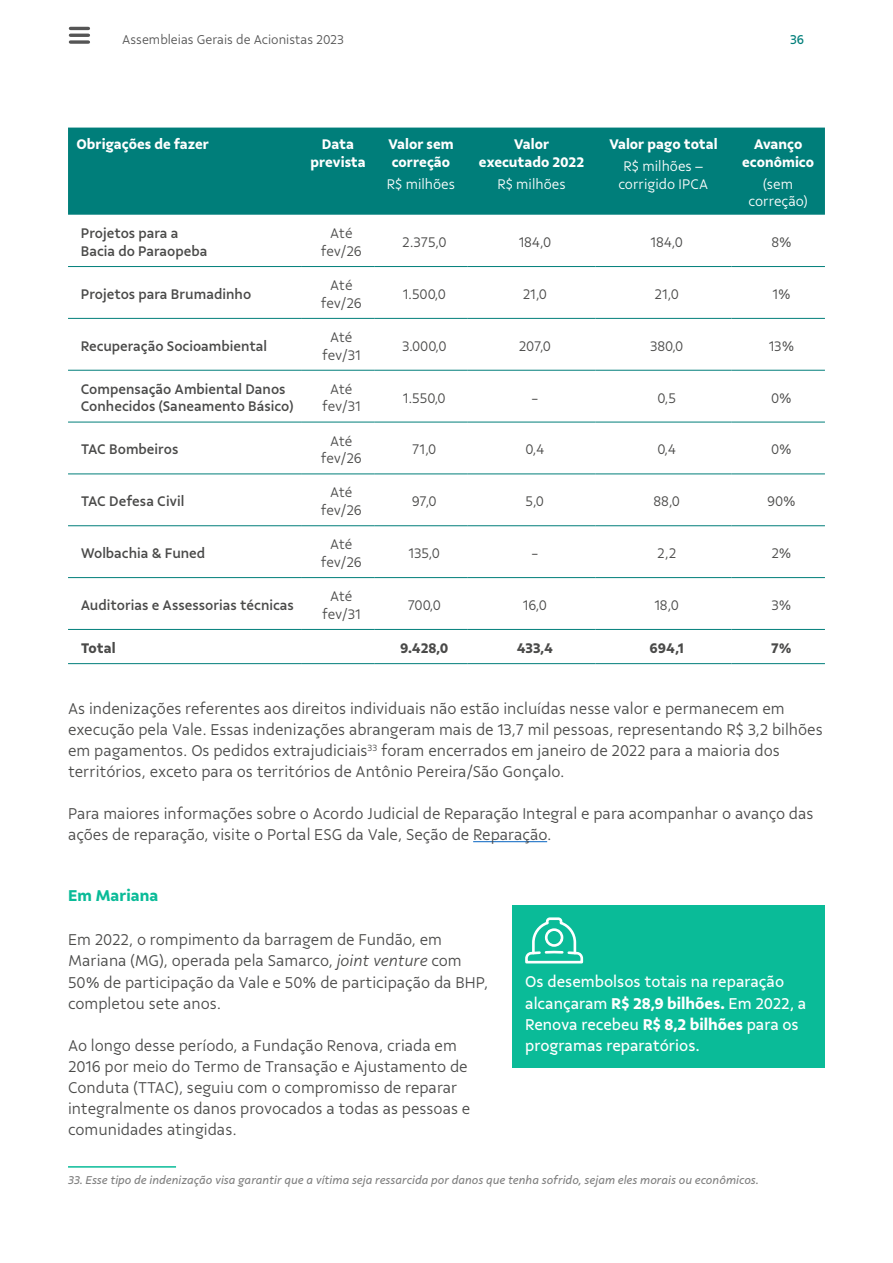
<style>
.page{position:relative;width:893px;height:1263px;background:#fff}
.page>*{position:absolute;margin:0;border:0;box-sizing:border-box;transform-origin:0 0}
.t1{font:300 16.5px/21px "Vale Sans";color:#4a4a49}
.t2{font:16.5px/21px "Vale Sans";color:#fff}
.t3{font:700 16.5px "Vale Sans";color:#0abb98}
.t4{font:500 14.7px/17.7px "Vale Sans";color:#4a4a49}
.t5{font:300 14.7px/17.7px "Vale Sans";letter-spacing:-.01em;color:#4a4a49;text-align:center}
.t6{font:700 14.7px/17.7px "Vale Sans";color:#fff;text-align:center}
.t7{font:300 14.7px/17.7px "Vale Sans";color:#fff;text-align:center}
.t8{font:700 14.7px "Vale Sans";color:#4a4a49}
.t9{font:300 13.5px "Vale Sans";color:#555}
.t10{font:13.5px "Vale Sans";color:#007e7a}
.t11{font:italic 12px "Vale Sans";color:#808080}
.s1{font-style:italic}
.s2{font-weight:700}
</style>
<div class="page">
<hr style="left:473px;top:841px;width:74px;height:1px;background:#0563c1">
<div style="left:68px;top:128px;width:757px;height:87px;background:#007e7a"></div>
<hr style="left:68px;top:266px;width:234px;height:1px;background:#007e7a">
<hr style="left:302px;top:266px;width:72px;height:1px;background:#007e7a">
<hr style="left:374px;top:266px;width:94px;height:1px;background:#007e7a">
<hr style="left:468px;top:266px;width:127px;height:1px;background:#007e7a">
<hr style="left:595px;top:266px;width:136px;height:1px;background:#007e7a">
<hr style="left:731px;top:266px;width:94px;height:1px;background:#007e7a">
<hr style="left:68px;top:318px;width:234px;height:1px;background:#007e7a">
<hr style="left:302px;top:318px;width:72px;height:1px;background:#007e7a">
<hr style="left:374px;top:318px;width:94px;height:1px;background:#007e7a">
<hr style="left:468px;top:318px;width:127px;height:1px;background:#007e7a">
<hr style="left:595px;top:318px;width:136px;height:1px;background:#007e7a">
<hr style="left:731px;top:318px;width:94px;height:1px;background:#007e7a">
<hr style="left:68px;top:370px;width:234px;height:1px;background:#007e7a">
<hr style="left:302px;top:370px;width:72px;height:1px;background:#007e7a">
<hr style="left:374px;top:370px;width:94px;height:1px;background:#007e7a">
<hr style="left:468px;top:370px;width:127px;height:1px;background:#007e7a">
<hr style="left:595px;top:370px;width:136px;height:1px;background:#007e7a">
<hr style="left:731px;top:370px;width:94px;height:1px;background:#007e7a">
<hr style="left:68px;top:422px;width:234px;height:1px;background:#007e7a">
<hr style="left:302px;top:422px;width:72px;height:1px;background:#007e7a">
<hr style="left:374px;top:422px;width:94px;height:1px;background:#007e7a">
<hr style="left:468px;top:422px;width:127px;height:1px;background:#007e7a">
<hr style="left:595px;top:422px;width:136px;height:1px;background:#007e7a">
<hr style="left:731px;top:422px;width:94px;height:1px;background:#007e7a">
<hr style="left:68px;top:474px;width:234px;height:1px;background:#007e7a">
<hr style="left:302px;top:474px;width:72px;height:1px;background:#007e7a">
<hr style="left:374px;top:474px;width:94px;height:1px;background:#007e7a">
<hr style="left:468px;top:474px;width:127px;height:1px;background:#007e7a">
<hr style="left:595px;top:474px;width:136px;height:1px;background:#007e7a">
<hr style="left:731px;top:474px;width:94px;height:1px;background:#007e7a">
<hr style="left:68px;top:525px;width:234px;height:1px;background:#007e7a">
<hr style="left:302px;top:525px;width:72px;height:1px;background:#007e7a">
<hr style="left:374px;top:525px;width:94px;height:1px;background:#007e7a">
<hr style="left:468px;top:525px;width:127px;height:1px;background:#007e7a">
<hr style="left:595px;top:525px;width:136px;height:1px;background:#007e7a">
<hr style="left:731px;top:525px;width:94px;height:1px;background:#007e7a">
<hr style="left:68px;top:577px;width:234px;height:1px;background:#007e7a">
<hr style="left:302px;top:577px;width:72px;height:1px;background:#007e7a">
<hr style="left:374px;top:577px;width:94px;height:1px;background:#007e7a">
<hr style="left:468px;top:577px;width:127px;height:1px;background:#007e7a">
<hr style="left:595px;top:577px;width:136px;height:1px;background:#007e7a">
<hr style="left:731px;top:577px;width:94px;height:1px;background:#007e7a">
<hr style="left:68px;top:629px;width:234px;height:1px;background:#007e7a">
<hr style="left:302px;top:629px;width:72px;height:1px;background:#007e7a">
<hr style="left:374px;top:629px;width:94px;height:1px;background:#007e7a">
<hr style="left:468px;top:629px;width:127px;height:1px;background:#007e7a">
<hr style="left:595px;top:629px;width:136px;height:1px;background:#007e7a">
<hr style="left:731px;top:629px;width:94px;height:1px;background:#007e7a">
<hr style="left:68px;top:663px;width:234px;height:1px;background:#007e7a">
<hr style="left:302px;top:663px;width:72px;height:1px;background:#007e7a">
<hr style="left:374px;top:663px;width:94px;height:1px;background:#007e7a">
<hr style="left:468px;top:663px;width:127px;height:1px;background:#007e7a">
<hr style="left:595px;top:663px;width:136px;height:1px;background:#007e7a">
<hr style="left:731px;top:663px;width:94px;height:1px;background:#007e7a">
<hr style="left:68px;top:1166px;width:108px;height:1px;background:#0abb98">
<div style="left:512px;top:905px;width:313px;height:162px;background:#0abb98"></div>
<svg style="left:525px;top:917px;width:59px;height:47px"></svg>
<hr style="left:70px;top:27px;width:18px;height:3px;background:#555">
<hr style="left:70px;top:34px;width:18px;height:3px;background:#555">
<svg style="left:70px;top:40px;width:18px;height:4px"></svg>
<p class="t9" style="left:122px;top:31px;width:223px">Assembleias Gerais de Acionistas 2023</p>
<p class="t10" style="left:790px;top:31px;width:16px">36</p>
<p class="t6" style="left:77px;top:135px;width:134px">Obrigações de fazer</p>
<p class="t6" style="left:310px;top:135px;width:57px">Data prevista</p>
<p class="t6" style="left:388px;top:135px;width:67px;text-align:left">Valor sem correção</p>
<p class="t7" style="left:387px;top:175px;width:70px">R$ milhões</p>
<p class="t6" style="left:479px;top:135px;width:107px">Valor executado 2022</p>
<p class="t7" style="left:497px;top:175px;width:70px">R$ milhões</p>
<p class="t6" style="left:609px;top:135px;width:110px">Valor pago total</p>
<p class="t7" style="left:618px;top:157px;width:91px">R$ milhões – corrigido IPCA</p>
<p class="t6" style="left:742px;top:135px;width:73px">Avanço econômico</p>
<p class="t7" style="left:749px;top:175px;width:61px">(sem correção)</p>
<p class="t4" style="left:81px;top:224px;width:128px">Projetos para a<br>Bacia do Paraopeba</p>
<p class="t5" style="left:321px;top:224px;width:43px">Até fev/26</p>
<p class="t5" style="left:402px;top:233px;width:46px">2.375,0</p>
<p class="t5" style="left:519px;top:233px;width:34px">184,0</p>
<p class="t5" style="left:650px;top:233px;width:34px">184,0</p>
<p class="t5" style="left:771px;top:233px;width:22px">8%</p>
<p class="t4" style="left:81px;top:285px;width:172px">Projetos para Brumadinho</p>
<p class="t5" style="left:321px;top:276px;width:43px">Até fev/26</p>
<p class="t5" style="left:403px;top:285px;width:45px">1.500,0</p>
<p class="t5" style="left:523px;top:285px;width:26px">21,0</p>
<p class="t5" style="left:655px;top:285px;width:26px">21,0</p>
<p class="t5" style="left:772px;top:285px;width:20px">1%</p>
<p class="t4" style="left:81px;top:337px;width:188px">Recuperação Socioambiental</p>
<p class="t5" style="left:322px;top:328px;width:40px">Até fev/31</p>
<p class="t5" style="left:402px;top:337px;width:46px">3.000,0</p>
<p class="t5" style="left:519px;top:337px;width:34px">207,0</p>
<p class="t5" style="left:650px;top:337px;width:35px">380,0</p>
<p class="t5" style="left:769px;top:337px;width:27px">13%</p>
<p class="t4" style="left:81px;top:380px;width:214px">Compensação Ambiental Danos<br>Conhecidos (Saneamento Básico)</p>
<p class="t5" style="left:322px;top:380px;width:40px">Até fev/31</p>
<p class="t5" style="left:403px;top:389px;width:44px">1.550,0</p>
<p class="t5" style="left:531px;top:389px;width:8px">-</p>
<p class="t5" style="left:657px;top:389px;width:20px">0,5</p>
<p class="t5" style="left:771px;top:389px;width:22px">0%</p>
<p class="t4" style="left:81px;top:441px;width:99px">TAC Bombeiros</p>
<p class="t5" style="left:321px;top:432px;width:43px">Até fev/26</p>
<p class="t5" style="left:412px;top:441px;width:26px">71,0</p>
<p class="t5" style="left:526px;top:441px;width:20px">0,4</p>
<p class="t5" style="left:657px;top:441px;width:20px">0,4</p>
<p class="t5" style="left:771px;top:441px;width:22px">0%</p>
<p class="t4" style="left:81px;top:492px;width:105px">TAC Defesa Civil</p>
<p class="t5" style="left:321px;top:484px;width:43px">Até fev/26</p>
<p class="t5" style="left:412px;top:492px;width:26px">97,0</p>
<p class="t5" style="left:526px;top:492px;width:20px">5,0</p>
<p class="t5" style="left:653px;top:492px;width:28px">88,0</p>
<p class="t5" style="left:767px;top:492px;width:30px">90%</p>
<p class="t4" style="left:81px;top:544px;width:126px">Wolbachia &amp; Funed</p>
<p class="t5" style="left:321px;top:535px;width:43px">Até fev/26</p>
<p class="t5" style="left:409px;top:544px;width:33px">135,0</p>
<p class="t5" style="left:531px;top:544px;width:8px">-</p>
<p class="t5" style="left:657px;top:544px;width:20px">2,2</p>
<p class="t5" style="left:771px;top:544px;width:22px">2%</p>
<p class="t4" style="left:81px;top:596px;width:215px">Auditorias e Assessorias técnicas</p>
<p class="t5" style="left:322px;top:587px;width:40px">Até fev/31</p>
<p class="t5" style="left:408px;top:596px;width:35px">700,0</p>
<p class="t5" style="left:523px;top:596px;width:26px">16,0</p>
<p class="t5" style="left:654px;top:596px;width:26px">18,0</p>
<p class="t5" style="left:771px;top:596px;width:21px">3%</p>
<p class="t8" style="left:81px;top:639px;width:36px">Total</p>
<p class="t8" style="left:400px;top:639px;width:50px">9.428,0</p>
<p class="t8" style="left:517px;top:639px;width:38px">433,4</p>
<p class="t8" style="left:649px;top:639px;width:36px">694,1</p>
<p class="t8" style="left:771px;top:639px;width:22px">7%</p>
<p class="t1" style="left:68px;top:698px;width:756px">As indenizações referentes aos direitos individuais não estão incluídas nesse valor e permanecem em execução pela Vale. Essas indenizações abrangeram mais de 13,7 mil pessoas, representando R$ 3,2 bilhões em pagamentos. Os pedidos extrajudiciais<sup>33</sup> foram encerrados em janeiro de 2022 para a maioria dos territórios, exceto para os territórios de Antônio Pereira/São Gonçalo.</p>
<p class="t1" style="left:68px;top:803px;width:747px">Para maiores informações sobre o Acordo Judicial de Reparação Integral e para acompanhar o avanço das ações de reparação, visite o Portal ESG da Vale, Seção de Reparação.</p>
<p class="t3" style="left:68px;top:885px;width:92px">Em Mariana</p>
<p class="t1" style="left:68px;top:929px;width:422px">Em 2022, o rompimento da barragem de Fundão, em Mariana (MG), operada pela Samarco, <span class="s1">joint venture</span> com 50% de participação da Vale e 50% de participação da BHP, completou sete anos.</p>
<p class="t1" style="left:68px;top:1034px;width:404px">Ao longo desse período, a Fundação Renova, criada em 2016 por meio do Termo de Transação e Ajustamento de Conduta (TTAC), seguiu com o compromisso de reparar integralmente os danos provocados a todas as pessoas e comunidades atingidas.</p>
<p class="t11" style="left:68px;top:1173px;width:693px">33. Esse tipo de indenização visa garantir que a vítima seja ressarcida por danos que tenha sofrido, sejam eles morais ou econômicos.</p>
<p class="t2" style="left:525px;top:971px;width:283px">Os desembolsos totais na reparação alcançaram <span class="s2">R$ 28,9 bilhões.</span> Em 2022, a Renova recebeu <span class="s2">R$ 8,2 bilhões</span> para os programas reparatórios.</p>
</div>
